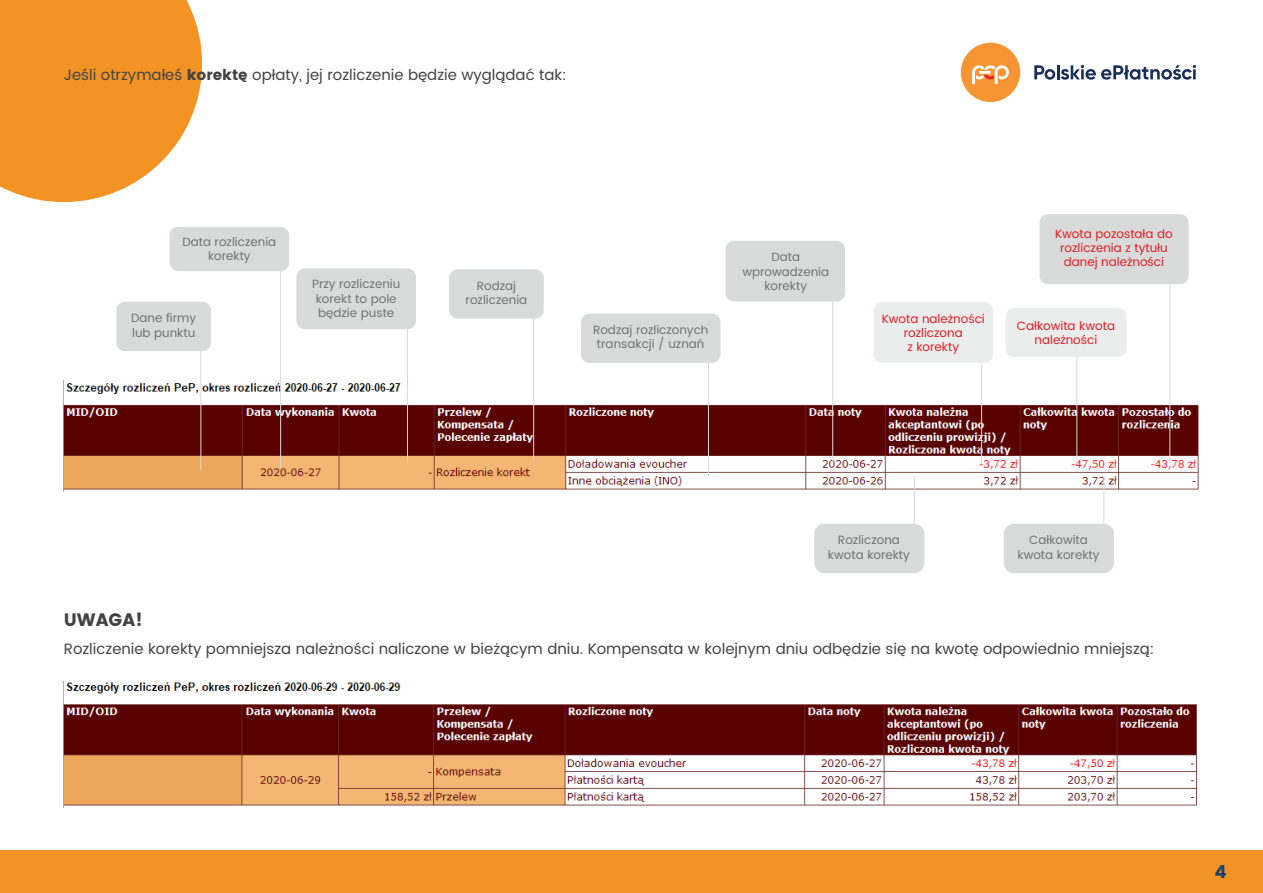
<style>
.page{position:relative;width:1263px;height:893px;background:#fff}
.page>*{position:absolute;margin:0;border:0;box-sizing:border-box;transform-origin:0 0}
.t1{font:700 18px "Poppins";color:#434242}
.t2{font:700 18px "Poppins";color:#1e4071}
.t3{font:15px "Poppins";color:#434242}
.t4{font:12px/14.4px "Poppins";color:#727271;text-align:center}
.t5{font:12px/14.4px "Poppins";color:#e31e24;text-align:center}
.s1{font-weight:700}
</style>
<div class="page">
<div style="left:0;top:850px;width:1263px;height:43px;background:#f39324"></div>
<img style="left:64px;top:682px;width:1133px;height:124px">
<img style="left:64px;top:380px;width:1135px;height:112px">
<svg style="left:0;top:0;width:202px;height:202px;background:#f49f3d"></svg>
<div style="left:961px;top:43px;width:59px;height:59px;background:#f79433;border-radius:50%"></div>
<svg style="left:972px;top:65px;width:37px;height:19px"></svg>
<svg style="left:1034px;top:65px;width:162px;height:15px"></svg>
<hr style="left:280px;top:245px;width:1px;height:223px;background:#d9dada">
<div style="left:169px;top:227px;width:120px;height:44px;background:#d9dada;border-radius:9px"></div>
<hr style="left:200px;top:328px;width:1px;height:143px;background:#d9dada">
<div style="left:116px;top:302px;width:95px;height:49px;background:#d9dada;border-radius:9px"></div>
<hr style="left:708px;top:318px;width:1px;height:158px;background:#d9dada">
<div style="left:581px;top:314px;width:139px;height:49px;background:#d9dada;border-radius:9px"></div>
<hr style="left:832px;top:295px;width:1px;height:167px;background:#d9dada">
<div style="left:725px;top:241px;width:120px;height:61px;background:#d9dada;border-radius:9px"></div>
<hr style="left:981px;top:342px;width:1px;height:122px;background:#d9dada">
<div style="left:873px;top:302px;width:120px;height:61px;background:#ebecec;border-radius:9px"></div>
<hr style="left:1076px;top:342px;width:1px;height:122px;background:#d9dada">
<div style="left:1006px;top:308px;width:120px;height:49px;background:#ebecec;border-radius:9px"></div>
<hr style="left:1169px;top:284px;width:1px;height:180px;background:#d9dada">
<div style="left:1039px;top:214px;width:150px;height:70px;background:#d9dada;border-radius:9px"></div>
<hr style="left:533px;top:304px;width:1px;height:158px;background:#d9dada">
<div style="left:449px;top:269px;width:95px;height:50px;background:#d9dada;border-radius:9px"></div>
<hr style="left:914px;top:477px;width:1px;height:80px;background:#d9dada">
<div style="left:814px;top:524px;width:110px;height:49px;background:#d9dada;border-radius:10px"></div>
<hr style="left:1103px;top:477px;width:1px;height:71px;background:#d9dada">
<hr style="left:407px;top:293px;width:1px;height:170px;background:#d9dada">
<div style="left:296px;top:268px;width:120px;height:61px;background:#d9dada;border-radius:9px"></div>
<div style="left:1004px;top:524px;width:110px;height:49px;background:#d9dada;border-radius:10px"></div>
<p class="t3" style="left:64px;top:65px;width:504px">Jeśli otrzymałeś <span class="s1">korektę</span> opłaty, jej rozliczenie będzie wyglądać tak:</p>
<p class="t4" style="left:182px;top:234px;width:95px">Data rozliczenia korekty</p>
<p class="t4" style="left:312px;top:277px;width:90px">Przy rozliczeniu korekt to pole będzie puste</p>
<p class="t4" style="left:466px;top:278px;width:63px">Rodzaj rozliczenia</p>
<p class="t4" style="left:131px;top:311px;width:67px;text-align:left">Dane firmy lub punktu</p>
<p class="t4" style="left:593px;top:323px;width:117px">Rodzaj rozliczonych transakcji / uznań</p>
<p class="t4" style="left:742px;top:250px;width:88px">Data wprowadzenia korekty</p>
<p class="t5" style="left:1055px;top:226px;width:119px">Kwota pozostała do rozliczenia z tytułu danej należności</p>
<p class="t5" style="left:882px;top:311px;width:105px">Kwota należności rozliczona<br>z korekty</p>
<p class="t5" style="left:1017px;top:318px;width:100px">Całkowita kwota należności</p>
<p class="t4" style="left:828px;top:533px;width:83px">Rozliczona kwota korekty</p>
<p class="t4" style="left:1017px;top:533px;width:83px">Całkowita kwota korekty</p>
<h1 class="t1" style="left:64px;top:607px;width:81px">UWAGA!</h1>
<p class="t3" style="left:64px;top:639px;width:1092px">Rozliczenie korekty pomniejsza należności naliczone w bieżącym dniu. Kompensata w kolejnym dniu odbędzie się na kwotę odpowiednio mniejszą:</p>
<h1 class="t2" style="left:1214px;top:859px;width:14px">4</h1>
</div>
